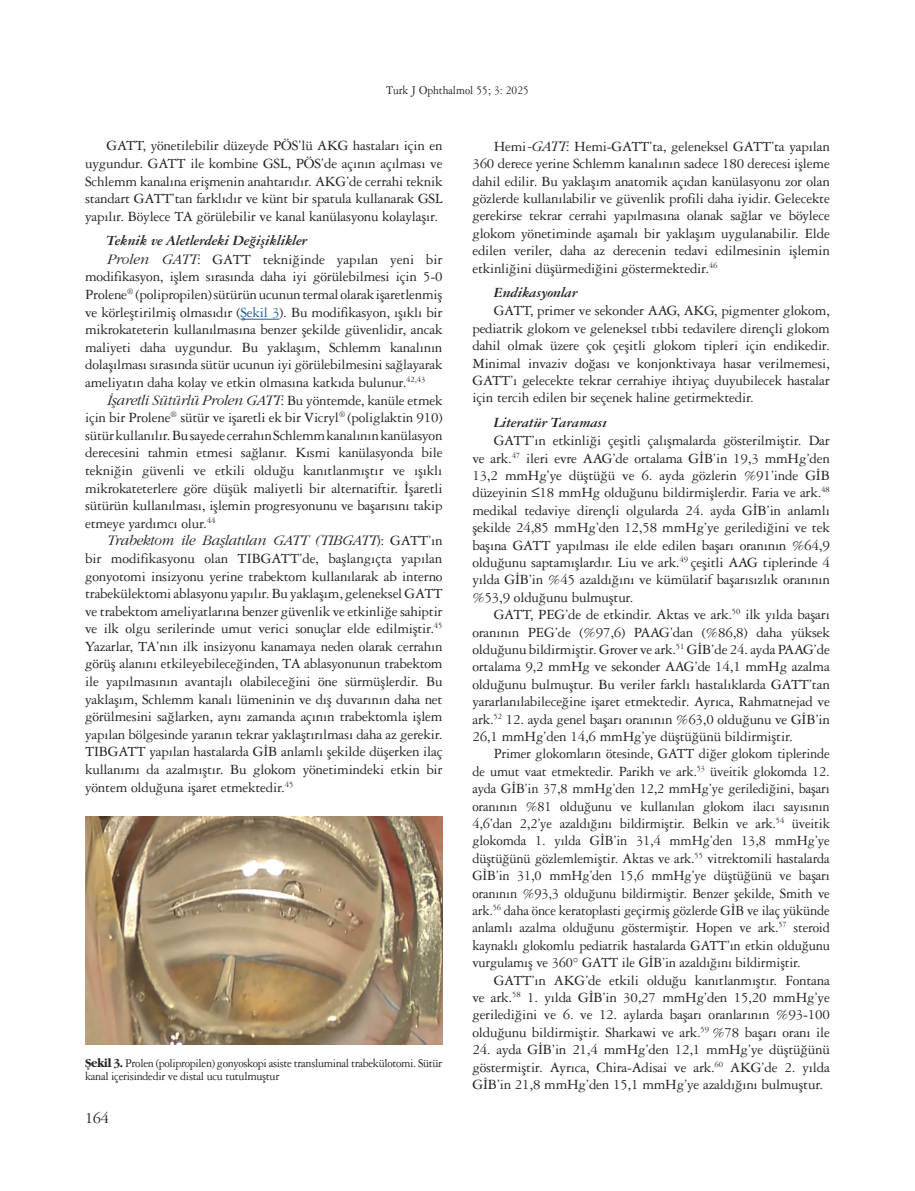
<style>
.page{position:relative;width:915px;height:1191px;background:#fff}
.page>*{position:absolute;margin:0;border:0;box-sizing:border-box;transform-origin:0 0}
.t1{font:16.5px "Garamond Three Tr";color:#231f20}
.t2{font:15px/17.4px "Garamond Three Tr";letter-spacing:-.015em;color:#231f20;text-align:justify}
.t3{font:15px/17.4px "Garamond Three Tr";letter-spacing:-.015em;color:#231f20;text-align:justify;scale:.96 1}
.t4{font:15px "Garamond Italic Tr";letter-spacing:-.015em;color:#231f20}
.t5{font:15px "Garamond Three Bold Ita Tr";letter-spacing:-.025em;color:#231f20}
.t6{font:12.75px/13.5px "Garamond Three Tr";letter-spacing:-.03em;color:#231f20;scale:.95 1}
.t7{font:12.75px "Garamond Three Tr";color:#231f20;scale:.9 1}
.s1{font-family:"Garamond Italic Tr"}
.s2{color:#175d9e}
.s3{font-family:"Garamond Three Tr"}
.s4{font-family:"Garamond Bold Tr"}
</style>
<div class="page">
<hr style="left:240px;top:319px;width:39px;height:1px;background:#175d9e">
<img style="left:85px;top:816px;width:357px;height:228px">
<p class="t7" style="left:386px;top:82px;width:160px">Turk J Ophthalmol 55; 3: 2025</p>
<p class="t2" style="left:85px;top:136px;width:359px;text-indent:21px">GATT, yönetilebilir düzeyde PÖS’lü AKG hastaları için en uygundur. GATT ile kombine GSL, PÖS’de açının açılması ve Schlemm kanalına erişmenin anahtarıdır. AKG’de cerrahi teknik standart GATT’tan farklıdır ve künt bir spatula kullanarak GSL yapılır. Böylece TA görülebilir ve kanal kanülasyonu kolaylaşır.</p>
<p class="t5" style="left:106px;top:231px;width:202px">Teknik ve Aletlerdeki Değişiklikler</p>
<p class="t2" style="left:85px;top:250px;width:359px;text-indent:21px"><span class="s1">Prolen GATT</span>: GATT tekniğinde yapılan yeni bir modifikasyon, işlem sırasında daha iyi görülebilmesi için 5-0<br>Prolene<sup>®</sup> (polipropilen) sütürün ucunun termal olarak işaretlenmiş ve körleştirilmiş olmasıdır (<span class="s2">Şekil 3</span>). Bu modifikasyon, ışıklı bir mikrokateterin kullanılmasına benzer şekilde güvenlidir, ancak maliyeti daha uygundur. Bu yaklaşım, Schlemm kanalının dolaşılması sırasında sütür ucunun iyi görülebilmesini sağlayarak ameliyatın daha kolay ve etkin olmasına katkıda bulunur.<sup>42,43</sup></p>
<p class="t4" style="left:106px;top:391px;width:337px">İşaretli Sütürlü Prolen GATT<span class="s3">: Bu yöntemde, kanüle etmek</span></p>
<p class="t2" style="left:85px;top:408px;width:359px">için bir Prolene<sup>®</sup> sütür ve işaretli ek bir Vicryl<sup>®</sup> (poliglaktin 910) sütür kullanılır. Bu sayede cerrahın Schlemm kanalının kanülasyon derecesini tahmin etmesi sağlanır. Kısmi kanülasyonda bile tekniğin güvenli ve etkili olduğu kanıtlanmıştır ve ışıklı mikrokateterlere göre düşük maliyetli bir alternatiftir. İşaretli sütürün kullanılması, işlemin progresyonunu ve başarısını takip etmeye yardımcı olur.<sup>44</sup></p>
<p class="t4" style="left:106px;top:531px;width:337px">Trabektom ile Başlatılan GATT (TIBGATT<span class="s3">): GATT’ın</span></p>
<p class="t2" style="left:85px;top:549px;width:359px">bir modifikasyonu olan TIBGATT’de, başlangıçta yapılan gonyotomi insizyonu yerine trabektom kullanılarak ab interno trabekülektomi ablasyonu yapılır. Bu yaklaşım, geleneksel GATT ve trabektom ameliyatlarına benzer güvenlik ve etkinliğe sahiptir ve ilk olgu serilerinde umut verici sonuçlar elde edilmiştir.<sup>45<br></sup>Yazarlar, TA’nın ilk insizyonu kanamaya neden olarak cerrahın görüş alanını etkileyebileceğinden, TA ablasyonunun trabektom ile yapılmasının avantajlı olabileceğini öne sürmüşlerdir. Bu yaklaşım, Schlemm kanalı lümeninin ve dış duvarının daha net görülmesini sağlarken, aynı zamanda açının trabektomla işlem yapılan bölgesinde yaranın tekrar yaklaştırılması daha az gerekir.<br>TIBGATT yapılan hastalarda GİB anlamlı şekilde düşerken ilaç kullanımı da azalmıştır. Bu glokom yönetimindeki etkin bir yöntem olduğuna işaret etmektedir.<sup>45</sup></p>
<p class="t6" style="left:85px;top:1055px;width:377px"><span class="s4">Şekil 3.</span> Prolen (polipropilen) gonyoskopi asiste transluminal trabekülotomi. Sütür kanal içerisindedir ve distal ucu tutulmuştur</p>
<p class="t1" style="left:85px;top:1107px;width:25px">164</p>
<p class="t2" style="left:472px;top:137px;width:359px;text-indent:21px">Hemi<span class="s1">-GATT</span>: Hemi-GATT’ta, geleneksel GATT’ta yapılan 360 derece yerine Schlemm kanalının sadece 180 derecesi işleme dahil edilir. Bu yaklaşım anatomik açıdan kanülasyonu zor olan gözlerde kullanılabilir ve güvenlik profili daha iyidir. Gelecekte gerekirse tekrar cerrahi yapılmasına olanak sağlar ve böylece glokom yönetiminde aşamalı bir yaklaşım uygulanabilir. Elde edilen veriler, daha az derecenin tedavi edilmesinin işlemin etkinliğini düşürmediğini göstermektedir.<sup>46</sup></p>
<p class="t5" style="left:493px;top:283px;width:85px">Endikasyonlar</p>
<p class="t2" style="left:472px;top:301px;width:359px;text-indent:21px">GATT, primer ve sekonder AAG, AKG, pigmenter glokom, pediatrik glokom ve geleneksel tıbbi tedavilere dirençli glokom dahil olmak üzere çok çeşitli glokom tipleri için endikedir.<br>Minimal invaziv doğası ve konjonktivaya hasar verilmemesi, GATT’ı gelecekte tekrar cerrahiye ihtiyaç duyubilecek hastalar için tercih edilen bir seçenek haline getirmektedir.</p>
<p class="t5" style="left:493px;top:413px;width:115px">Literatür Taraması</p>
<p class="t2" style="left:472px;top:431px;width:359px;text-indent:21px">GATT’ın etkinliği çeşitli çalışmalarda gösterilmiştir. Dar ve ark.<sup>47</sup> ileri evre AAG’de ortalama GİB’in 19,3 mmHg’den 13,2 mmHg’ye düştüğü ve 6. ayda gözlerin %91’inde GİB düzeyinin ≤18 mmHg olduğunu bildirmişlerdir. Faria ve ark.<sup>48 </sup>medikal tedaviye dirençli olgularda 24. ayda GİB’in anlamlı şekilde 24,85 mmHg’den 12,58 mmHg’ye gerilediğini ve tek başına GATT yapılması ile elde edilen başarı oranının %64,9 olduğunu saptamışlardır. Liu ve ark.<sup>49</sup> çeşitli AAG tiplerinde 4 yılda GİB’in %45 azaldığını ve kümülatif başarısızlık oranının %53,9 olduğunu bulmuştur.</p>
<p class="t2" style="left:472px;top:605px;width:359px;text-indent:21px">GATT, PEG’de de etkindir. Aktas ve ark.<sup>50</sup> ilk yılda başarı oranının PEG’de (%97,6) PAAG’dan (%86,8) daha yüksek olduğunu bildirmiştir. Grover ve ark.<sup>51</sup> GİB’de 24. ayda PAAG’de ortalama 9,2 mmHg ve sekonder AAG’de 14,1 mmHg azalma olduğunu bulmuştur. Bu veriler farklı hastalıklarda GATT’tan yararlanılabileceğine işaret etmektedir. Ayrıca, Rahmatnejad ve ark.<sup>52</sup> 12. ayda genel başarı oranının %63,0 olduğunu ve GİB’in 26,1 mmHg’den 14,6 mmHg’ye düştüğünü bildirmiştir.</p>
<p class="t3" style="left:472px;top:744px;width:374px;text-indent:21px">Primer glokomların ötesinde, GATT diğer glokom tiplerinde de umut vaat etmektedir. Parikh ve ark.<sup>53</sup> üveitik glokomda 12. ayda GİB’in 37,8 mmHg’den 12,2 mmHg’ye gerilediğini, başarı oranının %81 olduğunu ve kullanılan glokom ilacı sayısının 4,6’dan 2,2’ye azaldığını bildirmiştir. Belkin ve ark.<sup>54</sup> üveitik glokomda 1. yılda GİB’in 31,4 mmHg’den 13,8 mmHg’ye düştüğünü gözlemlemiştir. Aktas ve ark.<sup>55</sup> vitrektomili hastalarda GİB’in 31,0 mmHg’den 15,6 mmHg’ye düştüğünü ve başarı oranının %93,3 olduğunu bildirmiştir. Benzer şekilde, Smith ve ark.<sup>56</sup> daha önce keratoplasti geçirmiş gözlerde GİB ve ilaç yükünde anlamlı azalma olduğunu göstermiştir. Hopen ve ark.<sup>57</sup> steroid kaynaklı glokomlu pediatrik hastalarda GATT’ın etkin olduğunu vurgulamış ve 360° GATT ile GİB’in azaldığını bildirmiştir.</p>
<p class="t2" style="left:472px;top:970px;width:359px;text-indent:21px">GATT’ın AKG’de etkili olduğu kanıtlanmıştır. Fontana ve ark.<sup>58</sup> 1. yılda GİB’in 30,27 mmHg’den 15,20 mmHg’ye gerilediğini ve 6. ve 12. aylarda başarı oranlarının %93-100 olduğunu bildirmiştir. Sharkawi ve ark.<sup>59</sup> %78 başarı oranı ile</p>
<p class="t2" style="left:472px;top:1040px;width:359px">24. ayda GİB’in 21,4 mmHg’den 12,1 mmHg’ye düştüğünü göstermiştir. Ayrıca, Chira-Adisai ve ark.<sup>60</sup> AKG’de 2. yılda GİB’in 21,8 mmHg’den 15,1 mmHg’ye azaldığını bulmuştur.</p>
</div>
